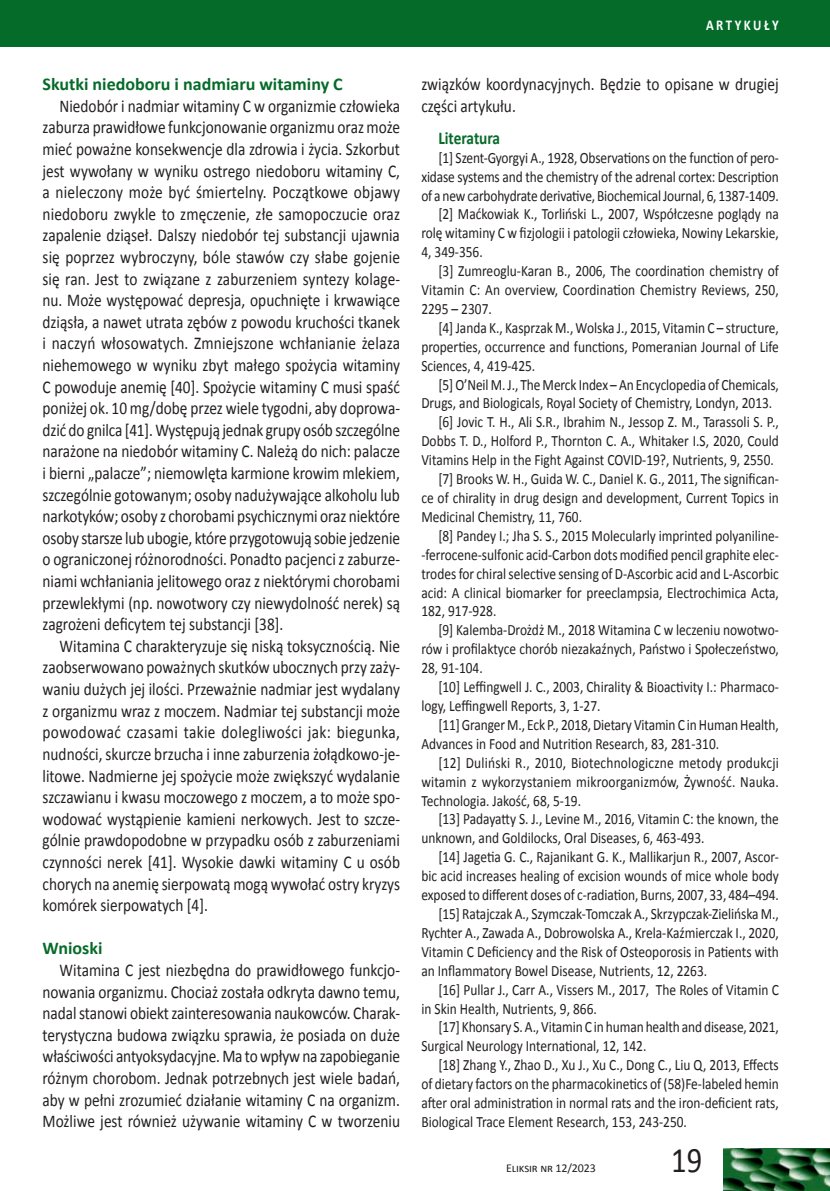
<style>
.page{position:relative;width:830px;height:1191px;background:#fff}
.page>*{position:absolute;margin:0;border:0;box-sizing:border-box;transform-origin:0 0}
.t1{font:36px "Calibri";color:#231f20;scale:.85 1}
.t2{font:18px/21.6px "Calibri";color:#231f20;text-align:justify;scale:.85 1}
.t3{font:700 18px "Calibri";color:#056b29}
.t4{font:700 18px "Calibri";color:#056b29;scale:.85 1}
.t5{font:15.75px "Calibri";color:#231f20;scale:.85 1}
.t6{font:700 15px "Calibri";letter-spacing:.2em;color:#fff;scale:.85 1}
.t7{font:12px "Calibri";letter-spacing:-.01em;color:#231f20}
</style>
<div class="page">
<div style="left:0;top:0;width:829px;height:47px;background:#056b29"></div>
<img style="left:723px;top:1148px;width:106px;height:43px">
<p class="t3" style="left:43px;top:73px;width:301px">Skutki niedoboru i nadmiaru witaminy C</p>
<p class="t2" style="left:43px;top:95px;width:422px;text-indent:17px">Niedobór i nadmiar witaminy C w organizmie człowieka zaburza prawidłowe funkcjonowanie organizmu oraz może mieć poważne konsekwencje dla zdrowia i życia. Szkorbut jest wywołany w wyniku ostrego niedoboru witaminy C, a nieleczony może być śmiertelny. Początkowe objawy niedoboru zwykle to zmęczenie, złe samopoczucie oraz zapalenie dziąseł. Dalszy niedobór tej substancji ujawnia się poprzez wybroczyny, bóle stawów czy słabe gojenie się ran. Jest to związane z zaburzeniem syntezy kolage&shy;nu. Może występować depresja, opuchnięte i krwawiące dziąsła, a nawet utrata zębów z powodu kruchości tkanek i naczyń włosowatych. Zmniejszone wchłanianie żelaza niehemowego w wyniku zbyt małego spożycia witaminy C powoduje anemię [40]. Spożycie witaminy C musi spaść poniżej ok. 10 mg/dobę przez wiele tygodni, aby doprowa&shy;dzić do gnilca [41]. Występują jednak grupy osób szczególne narażone na niedobór witaminy C. Należą do nich: palacze i bierni „palacze”; niemowlęta karmione krowim mlekiem, szczególnie gotowanym; osoby nadużywające alkoholu lub narkotyków; osoby z chorobami psychicznymi oraz niektóre osoby starsze lub ubogie, które przygotowują sobie jedzenie o ograniczonej różnorodności. Ponadto pacjenci z zaburze&shy;niami wchłaniania jelitowego oraz z niektórymi chorobami przewlekłymi (np. nowotwory czy niewydolność nerek) są zagrożeni deficytem tej substancji [38].</p>
<p class="t2" style="left:43px;top:635px;width:422px;text-indent:17px">Witamina C charakteryzuje się niską toksycznością. Nie zaobserwowano poważnych skutków ubocznych przy zaży&shy;waniu dużych jej ilości. Przeważnie nadmiar jest wydalany z organizmu wraz z moczem. Nadmiar tej substancji może powodować czasami takie dolegliwości jak: biegunka, nudności, skurcze brzucha i inne zaburzenia żołądkowo-je&shy;litowe. Nadmierne jej spożycie może zwiększyć wydalanie szczawianu i kwasu moczowego z moczem, a to może spo&shy;wodować wystąpienie kamieni nerkowych. Jest to szcze&shy;gólnie prawdopodobne w przypadku osób z zaburzeniami czynności nerek [41]. Wysokie dawki witaminy C u osób chorych na anemię sierpowatą mogą wywołać ostry kryzys komórek sierpowatych [4].</p>
<p class="t3" style="left:43px;top:937px;width:61px">Wnioski</p>
<p class="t2" style="left:43px;top:959px;width:422px;text-indent:17px">Witamina C jest niezbędna do prawidłowego funkcjo&shy;nowania organizmu. Chociaż została odkryta dawno temu, nadal stanowi obiekt zainteresowania naukowców. Charak&shy;terystyczna budowa związku sprawia, że posiada on duże właściwości antyoksydacyjne. Ma to wpływ na zapobieganie różnym chorobom. Jednak potrzebnych jest wiele badań, aby w pełni zrozumieć działanie witaminy C na organizm.<br>Możliwe jest również używanie witaminy C w tworzeniu</p>
<p class="t6" style="left:705px;top:16px;width:87px">ARTYKUŁY</p>
<p class="t2" style="left:421px;top:73px;width:422px">związków koordynacyjnych. Będzie to opisane w drugiej części artykułu.</p>
<p class="t4" style="left:438px;top:126px;width:74px">Literatura</p>
<p class="t5" style="left:438px;top:147px;width:402px">[1] Szent-Gyorgyi A., 1928, Observations on the function of pero-</p>
<p class="t5" style="left:421px;top:166px;width:422px">xidase systems and the chemistry of the adrenal cortex: Description</p>
<p class="t5" style="left:421px;top:185px;width:422px">of a new carbohydrate derivative, Biochemical Journal, 6, 1387-1409.</p>
<p class="t5" style="left:438px;top:204px;width:402px">[2] Maćkowiak K., Torliński L., 2007, Współczesne poglądy na</p>
<p class="t5" style="left:421px;top:223px;width:422px">rolę witaminy C w fizjologii i patologii człowieka, Nowiny Lekarskie,</p>
<p class="t5" style="left:421px;top:242px;width:74px">4, 349-356.</p>
<p class="t5" style="left:438px;top:261px;width:402px">[3] Zumreoglu-Karan B., 2006, The coordination chemistry of</p>
<p class="t5" style="left:421px;top:280px;width:422px">Vitamin C: An overview, Coordination Chemistry Reviews, 250,</p>
<p class="t5" style="left:421px;top:299px;width:84px">2295 – 2307.</p>
<p class="t5" style="left:438px;top:318px;width:402px">[4] Janda K., Kasprzak M., Wolska J., 2015, Vitamin C – structure,</p>
<p class="t5" style="left:421px;top:336px;width:422px">properties, occurrence and functions, Pomeranian Journal of Life</p>
<p class="t5" style="left:421px;top:355px;width:135px">Sciences, 4, 419-425.</p>
<p class="t5" style="left:438px;top:374px;width:402px">[5] O’Neil M. J., The Merck Index – An Encyclopedia of Chemicals,</p>
<p class="t5" style="left:421px;top:393px;width:414px">Drugs, and Biologicals, Royal Society of Chemistry, Londyn, 2013.</p>
<p class="t5" style="left:438px;top:412px;width:402px">[6] Jovic T. H., Ali S.R., Ibrahim N., Jessop Z. M., Tarassoli S. P.,</p>
<p class="t5" style="left:421px;top:431px;width:422px">Dobbs T. D., Holford P., Thornton C. A., Whitaker I.S, 2020, Could</p>
<p class="t5" style="left:421px;top:450px;width:416px">Vitamins Help in the Fight Against COVID-19?, Nutrients, 9, 2550.</p>
<p class="t5" style="left:438px;top:469px;width:402px">[7] Brooks W. H., Guida W. C., Daniel K. G., 2011, The significan-</p>
<p class="t5" style="left:421px;top:488px;width:422px">ce of chirality in drug design and development, Current Topics in</p>
<p class="t5" style="left:421px;top:507px;width:190px">Medicinal Chemistry, 11, 760.</p>
<p class="t5" style="left:438px;top:525px;width:402px">[8] Pandey I.; Jha S. S., 2015 Molecularly imprinted polyaniline-</p>
<p class="t5" style="left:421px;top:544px;width:422px">-ferrocene-sulfonic acid-Carbon dots modified pencil graphite elec-</p>
<p class="t5" style="left:421px;top:563px;width:422px">trodes for chiral selective sensing of D-Ascorbic acid and L-Ascorbic</p>
<p class="t5" style="left:421px;top:582px;width:422px">acid: A clinical biomarker for preeclampsia, Electrochimica Acta,</p>
<p class="t5" style="left:421px;top:601px;width:90px">182, 917-928.</p>
<p class="t5" style="left:438px;top:620px;width:402px">[9] Kalemba-Drożdż M., 2018 Witamina C w leczeniu nowotwo-</p>
<p class="t5" style="left:421px;top:639px;width:422px">rów i profilaktyce chorób niezakaźnych, Państwo i Społeczeństwo,</p>
<p class="t5" style="left:421px;top:658px;width:74px">28, 91-104.</p>
<p class="t5" style="left:438px;top:677px;width:402px">[10] Leffingwell J. C., 2003, Chirality &amp; Bioactivity I.: Pharmaco-</p>
<p class="t5" style="left:421px;top:696px;width:212px">logy, Leffingwell Reports, 3, 1-27.</p>
<p class="t5" style="left:438px;top:714px;width:402px">[11] Granger M., Eck P., 2018, Dietary Vitamin C in Human Health,</p>
<p class="t5" style="left:421px;top:733px;width:352px">Advances in Food and Nutrition Research, 83, 281-310.</p>
<p class="t5" style="left:438px;top:752px;width:402px">[12] Duliński R., 2010, Biotechnologiczne metody produkcji</p>
<p class="t5" style="left:421px;top:771px;width:422px">witamin z wykorzystaniem mikroorganizmów, Żywność. Nauka.</p>
<p class="t5" style="left:421px;top:790px;width:189px">Technologia. Jakość, 68, 5-19.</p>
<p class="t5" style="left:438px;top:809px;width:402px">[13] Padayatty S. J., Levine M., 2016, Vitamin C: the known, the</p>
<p class="t5" style="left:421px;top:828px;width:334px">unknown, and Goldilocks, Oral Diseases, 6, 463-493.</p>
<p class="t5" style="left:438px;top:847px;width:402px">[14] Jagetia G. C., Rajanikant G. K., Mallikarjun R., 2007, Ascor-</p>
<p class="t5" style="left:421px;top:866px;width:422px">bic acid increases healing of excision wounds of mice whole body</p>
<p class="t5" style="left:421px;top:885px;width:422px">exposed to different doses of c-radiation, Burns, 2007, 33, 484–494.</p>
<p class="t5" style="left:438px;top:903px;width:402px">[15] Ratajczak A., Szymczak-Tomczak A., Skrzypczak-Zielińska M.,</p>
<p class="t5" style="left:421px;top:922px;width:422px">Rychter A., Zawada A., Dobrowolska A., Krela-Kaźmierczak I., 2020,</p>
<p class="t5" style="left:421px;top:941px;width:422px">Vitamin C Deficiency and the Risk of Osteoporosis in Patients with</p>
<p class="t5" style="left:421px;top:960px;width:338px">an Inflammatory Bowel Disease, Nutrients, 12, 2263.</p>
<p class="t5" style="left:438px;top:979px;width:402px">[16] Pullar J., Carr A., Vissers M., 2017, The Roles of Vitamin C</p>
<p class="t5" style="left:421px;top:998px;width:208px">in Skin Health, Nutrients, 9, 866.</p>
<p class="t5" style="left:438px;top:1017px;width:402px">[17] Khonsary S. A., Vitamin C in human health and disease, 2021,</p>
<p class="t5" style="left:421px;top:1036px;width:266px">Surgical Neurology International, 12, 142.</p>
<p class="t5" style="left:438px;top:1055px;width:402px">[18] Zhang Y., Zhao D., Xu J., Xu C., Dong C., Liu Q, 2013, Effects</p>
<p class="t5" style="left:421px;top:1074px;width:422px">of dietary factors on the pharmacokinetics of (58)Fe-labeled hemin</p>
<p class="t5" style="left:421px;top:1092px;width:422px">after oral administration in normal rats and the iron-deficient rats,</p>
<p class="t5" style="left:421px;top:1111px;width:314px">Biological Trace Element Research, 153, 243-250.</p>
<p class="t7" style="left:506px;top:1160px;width:91px">Eliksir nr 12/2023</p>
<h1 class="t1" style="left:671px;top:1137px;width:38px">19</h1>
</div>
